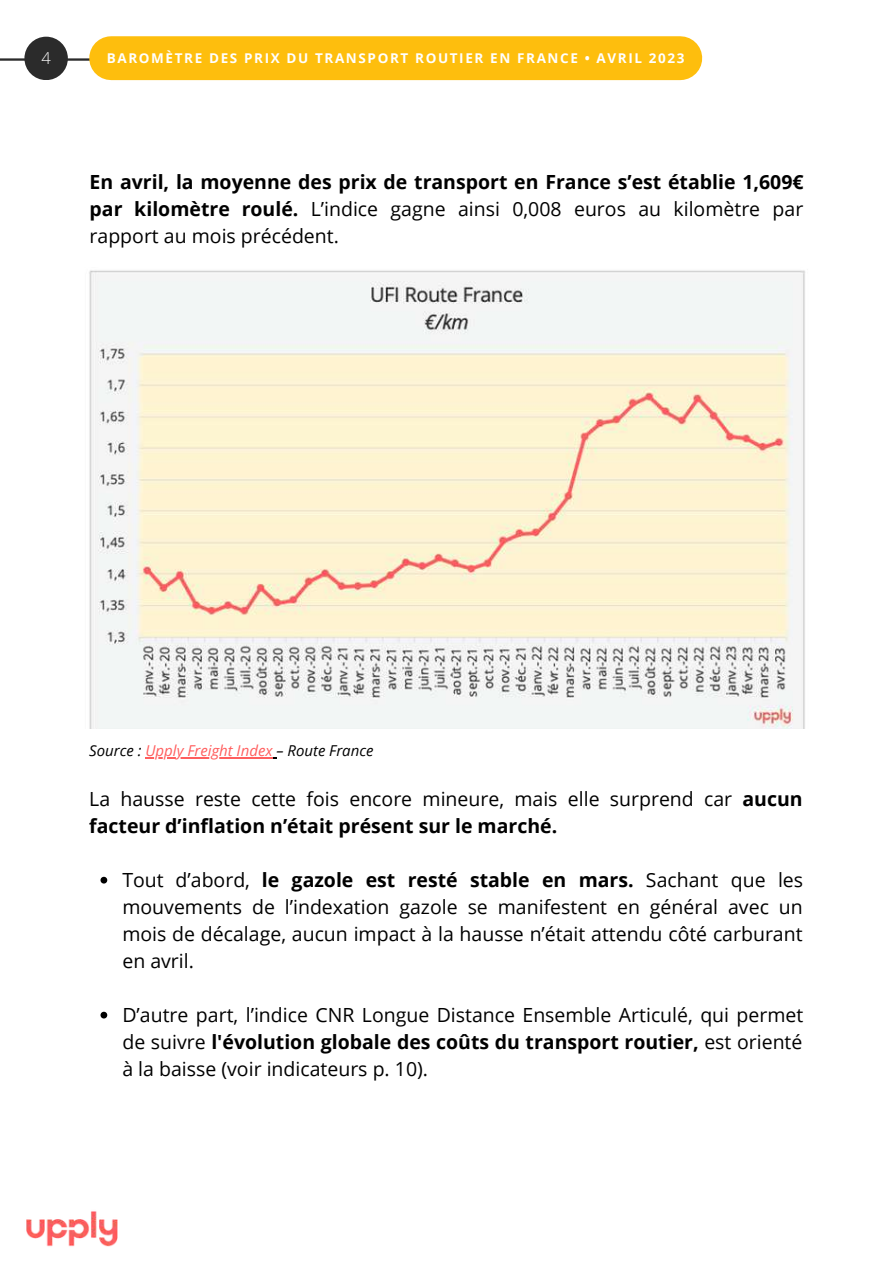
<style>
.page{position:relative;width:893px;height:1264px;background:#fff}
.page>*{position:absolute;margin:0;border:0;box-sizing:border-box;transform-origin:0 0}
.t1{font:19.5px/27px "Open Sans";color:#000;text-align:justify}
.t2{font:700 19.5px/27px "Open Sans";color:#000;text-align:justify}
.t3{font:300 16.5px "Open Sans";color:#fff}
.t4{font:italic 15px "Open Sans";color:#000}
.t5{font:700 13.5px "Open Sans";letter-spacing:.12em;color:#fff}
.s1{font-weight:400}
.s2{color:#ff5e5e}
.s3{font-weight:700}
</style>
<div class="page">
<img style="left:26px;top:1211px;width:92px;height:36px">
<img style="left:89px;top:270px;width:716px;height:458px">
<hr style="left:145px;top:757px;width:127px;height:1px;background:#ff5e5e">
<svg style="left:100px;top:876px;width:7px;height:7px"></svg>
<svg style="left:100px;top:1011px;width:7px;height:7px"></svg>
<svg style="left:0;top:58px;width:111px;height:3px"></svg>
<div style="left:24px;top:37px;width:44px;height:43px;background:#2b2b2b;border-radius:50%"></div>
<div style="left:111px;top:36px;width:569px;height:44px;background:#febe0d"></div>
<p class="t3" style="left:41px;top:46px;width:11px">4</p>
<p class="t5" style="left:107px;top:48px;width:579px">BAROMÈTRE DES PRIX DU TRANSPORT ROUTIER EN FRANCE • AVRIL 2023</p>
<p class="t2" style="left:90px;top:168px;width:715px">En avril, la moyenne des prix de transport en France s’est établie 1,609€ par kilomètre roulé. <span class="s1">L’indice gagne ainsi 0,008 euros au kilomètre par rapport au mois précédent.</span></p>
<p class="t4" style="left:89px;top:740px;width:286px">Source : <span class="s2">Upply Freight Index</span> – Route France</p>
<p class="t1" style="left:89px;top:784px;width:714px">La hausse reste cette fois encore mineure, mais elle surprend car <span class="s3">aucun facteur d’inflation n’était présent sur le marché.</span></p>
<p class="t1" style="left:122px;top:865px;width:682px">Tout d’abord, <span class="s3">le gazole est resté stable en mars.</span> Sachant que les mouvements de l’indexation gazole se manifestent en général avec un mois de décalage, aucun impact à la hausse n’était attendu côté carburant en avril.</p>
<p class="t1" style="left:122px;top:1000px;width:682px">D’autre part, l’indice CNR Longue Distance Ensemble Articulé, qui permet de suivre <span class="s3">l'évolution globale des coûts du transport routier,</span> est orienté à la baisse (voir indicateurs p. 10).</p>
</div>
